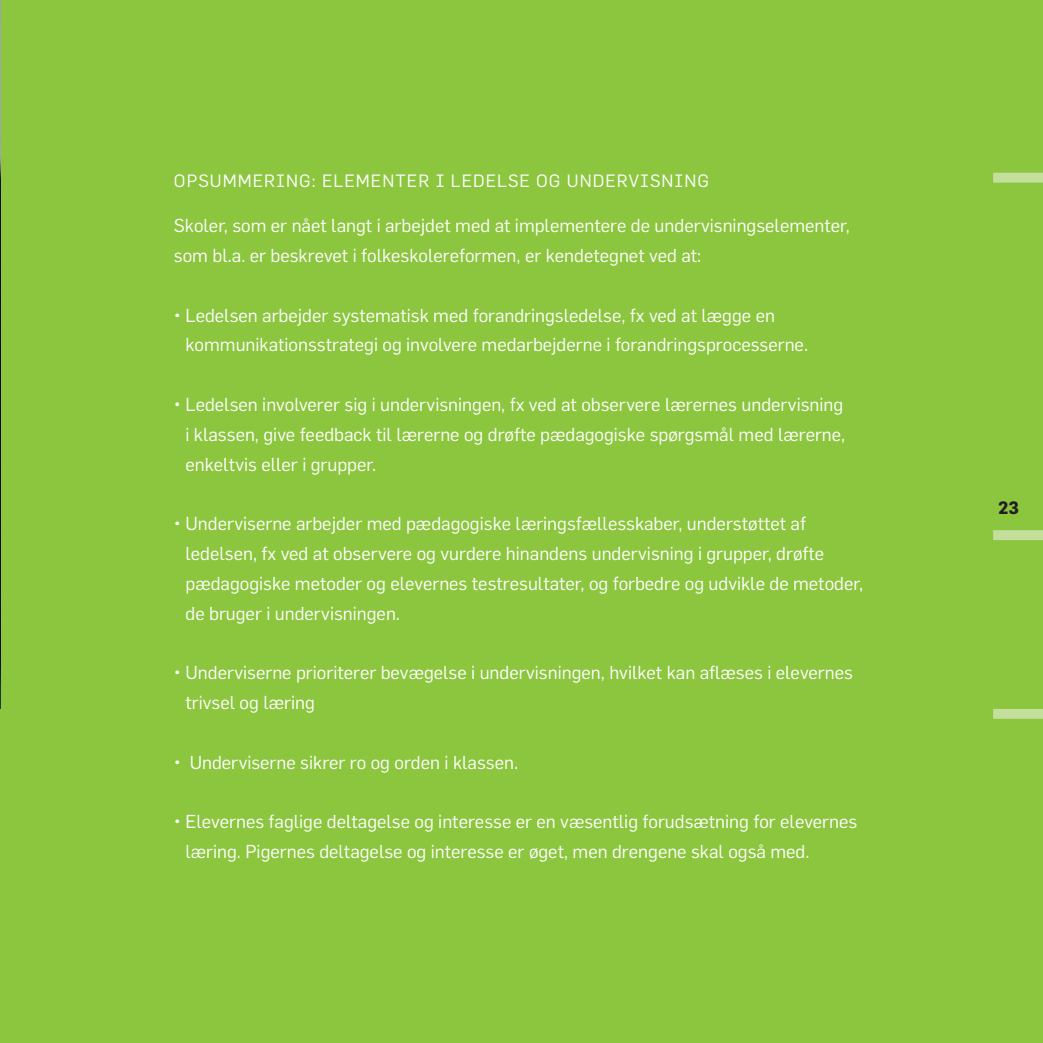
<style>
.page{position:relative;width:1043px;height:1043px;background:#fff}
.page>*{position:absolute;margin:0;border:0;box-sizing:border-box;transform-origin:0 0}
.t1{font:18.38px/29.8px "Flama";color:#fff}
.t2{font:17.5px "Flama";letter-spacing:.06em;color:#fff}
.t3{font:700 17.5px "Flama";color:#231f20}
</style>
<div class="page">
<div style="left:0;top:0;width:1042px;height:1042px;background:#8bc63e"></div>
<img style="left:0;top:1px;width:1px;height:707px">
<div style="left:992px;top:708px;width:50px;height:10px;background:#c4df9b"></div>
<div style="left:992px;top:530px;width:50px;height:10px;background:#c4df9b"></div>
<div style="left:992px;top:173px;width:50px;height:10px;background:#c4df9b"></div>
<p class="t2" style="left:174px;top:171px;width:103px">OPSUMMERING</p>
<p class="t2" style="left:312px;top:171px;width:317px">: ELEMENTER I LEDELSE OG UNDERVISNING</p>
<p class="t1" style="left:174px;top:210px;width:677px">Skoler, som er nået langt i arbejdet med at implementere de undervisningselementer, som bl.a. er beskrevet i folkeskolereformen, er kendetegnet ved at:</p>
<p class="t1" style="left:185px;top:300px;width:624px;text-indent:-12px">• Ledelsen arbejder systematisk med forandringsledelse, fx ved at lægge en kommunikationsstrategi og involvere medarbejderne i forandringsprocesserne.</p>
<p class="t1" style="left:185px;top:389px;width:661px;text-align:justify;text-indent:-12px">• Ledelsen involverer sig i undervisningen, fx ved at observere lærernes undervisning i klassen, give feedback til lærerne og drøfte pædagogiske spørgsmål med lærerne, enkeltvis eller i grupper.</p>
<p class="t1" style="left:185px;top:508px;width:679px;text-indent:-12px">• Underviserne arbejder med pædagogiske læringsfællesskaber, understøttet af ledelsen, fx ved at observere og vurdere hinandens undervisning i grupper, drøfte pædagogiske metoder og elevernes testresultater, og forbedre og udvikle de metoder, de bruger i undervisningen.</p>
<p class="t1" style="left:185px;top:657px;width:668px;text-indent:-12px">• Underviserne prioriterer bevægelse i undervisningen, hvilket kan aflæses i elevernes trivsel og læring</p>
<p class="t1" style="left:174px;top:746px;width:345px">• Underviserne sikrer ro og orden i klassen.</p>
<p class="t1" style="left:185px;top:806px;width:673px;text-indent:-12px">• Elevernes faglige deltagelse og interesse er en væsentlig forudsætning for elevernes læring. Pigernes deltagelse og interesse er øget, men drengene skal også med.</p>
<p class="t3" style="left:997px;top:497px;width:22px">23</p>
</div>
